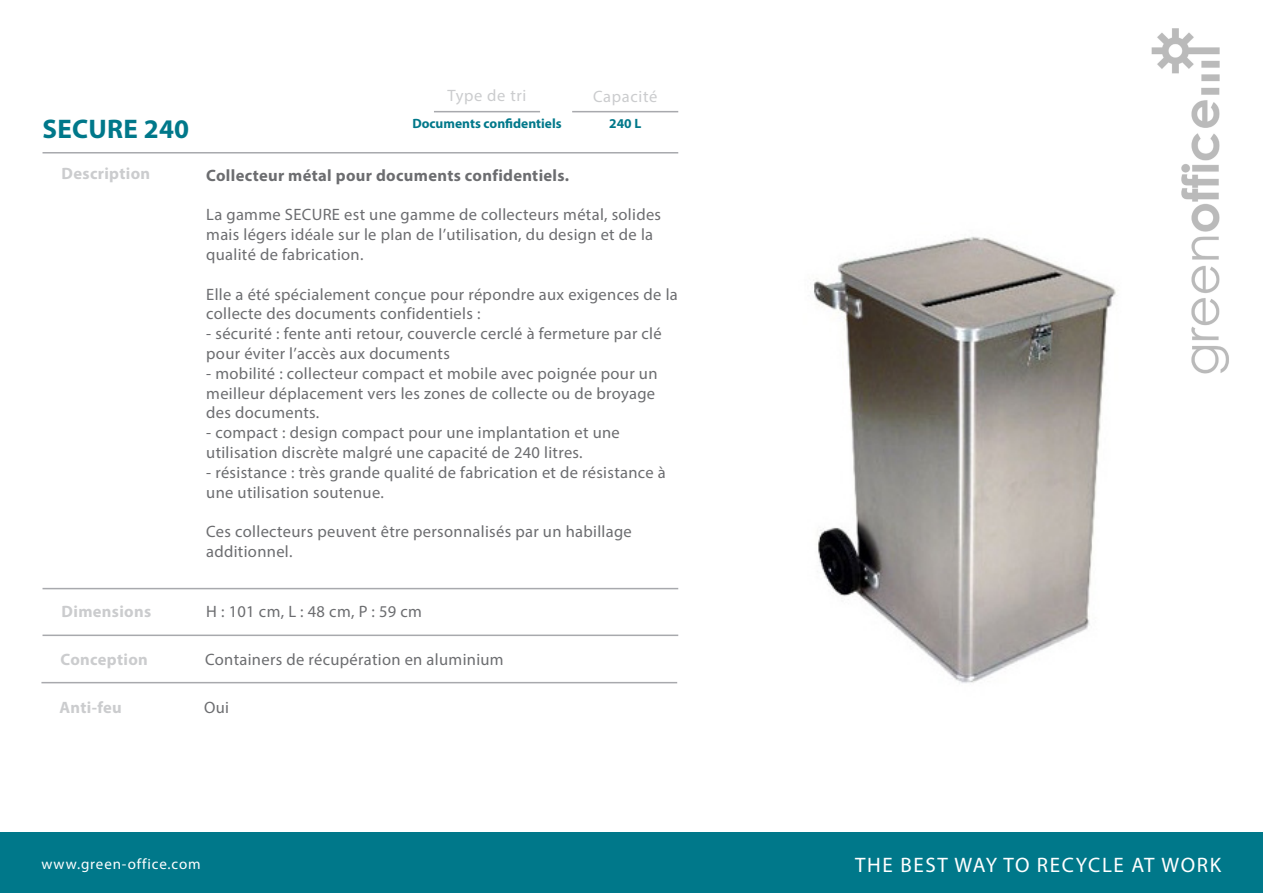
<style>
.page{position:relative;width:1263px;height:893px;background:#fff}
.page>*{position:absolute;margin:0;border:0;box-sizing:border-box;transform-origin:0 0}
.t1{font:700 27px "Myriad Pro";letter-spacing:.01em;color:#00788a}
.t2{font:21px "Myriad Pro";letter-spacing:.08em;color:#fff}
.t3{font:16.5px/19.8px "Myriad Pro";letter-spacing:.02em;color:#6c6d70}
.t4{font:700 16.5px "Myriad Pro";letter-spacing:.02em;color:#6c6d70}
.t5{font:700 16.5px "Myriad Pro";letter-spacing:.02em;color:#cbccce}
.t6{font:16.5px "Myriad Pro";letter-spacing:.04em;color:#cbccce}
.t7{font:15px "Myriad Pro";letter-spacing:.06em;color:#fff}
.t8{font:700 13.5px "Myriad Pro";color:#00788a}
</style>
<div class="page">
<img style="left:1151px;top:28px;width:78px;height:346px">
<div style="left:0;top:833px;width:1263px;height:60px;background:#00788a"></div>
<hr style="left:41px;top:682px;width:636px;height:1px;background:#a8a9ad">
<hr style="left:43px;top:588px;width:635px;height:1px;background:#a8a9ad">
<hr style="left:43px;top:152px;width:635px;height:2px;background:#a8a9ad">
<hr style="left:434px;top:111px;width:106px;height:1px;background:#a8a9ad">
<hr style="left:572px;top:111px;width:106px;height:1px;background:#a8a9ad">
<hr style="left:43px;top:635px;width:635px;height:1px;background:#a8a9ad">
<img style="left:813px;top:191px;width:367px;height:492px">
<p class="t6" style="left:447px;top:86px;width:80px">Type de tri</p>
<p class="t6" style="left:593px;top:87px;width:66px">Capacité</p>
<p class="t1" style="left:43px;top:111px;width:148px">SECURE 240</p>
<p class="t8" style="left:412px;top:115px;width:151px">Documents confidentiels</p>
<p class="t8" style="left:609px;top:115px;width:34px">240 L</p>
<p class="t5" style="left:62px;top:162px;width:90px">Description</p>
<p class="t4" style="left:206px;top:164px;width:364px">Collecteur métal pour documents confidentiels.</p>
<p class="t3" style="left:206px;top:205px;width:456px">La gamme SECURE est une gamme de collecteurs métal, solides mais légers idéale sur le plan de l’utilisation, du design et de la qualité de fabrication.</p>
<p class="t3" style="left:206px;top:284px;width:473px">Elle a été spécialement conçue pour répondre aux exigences de la collecte des documents confidentiels :</p>
<p class="t3" style="left:206px;top:323px;width:457px">- sécurité : fente anti retour, couvercle cerclé à fermeture par clé pour éviter l’accès aux documents</p>
<p class="t3" style="left:206px;top:363px;width:453px">- mobilité : collecteur compact et mobile avec poignée pour un meilleur déplacement vers les zones de collecte ou de broyage des documents.</p>
<p class="t3" style="left:206px;top:422px;width:415px">- compact : design compact pour une implantation et une utilisation discrète malgré une capacité de 240 litres.</p>
<p class="t3" style="left:206px;top:462px;width:461px">- résistance : très grande qualité de fabrication et de résistance à une utilisation soutenue.</p>
<p class="t3" style="left:206px;top:521px;width:427px">Ces collecteurs peuvent être personnalisés par un habillage additionnel.</p>
<p class="t5" style="left:62px;top:600px;width:91px">Dimensions</p>
<p class="t3" style="left:206px;top:601px;width:217px">H : 101 cm, L : 48 cm, P : 59 cm</p>
<p class="t3" style="left:205px;top:650px;width:300px">Containers de récupération en aluminium</p>
<p class="t5" style="left:61px;top:649px;width:89px">Conception</p>
<p class="t5" style="left:60px;top:696px;width:64px">Anti-feu</p>
<p class="t3" style="left:204px;top:697px;width:27px">Oui</p>
<p class="t7" style="left:41px;top:855px;width:161px">www.green-office.com</p>
<p class="t2" style="left:855px;top:851px;width:368px">THE BEST WAY TO RECYCLE AT WORK</p>
</div>
